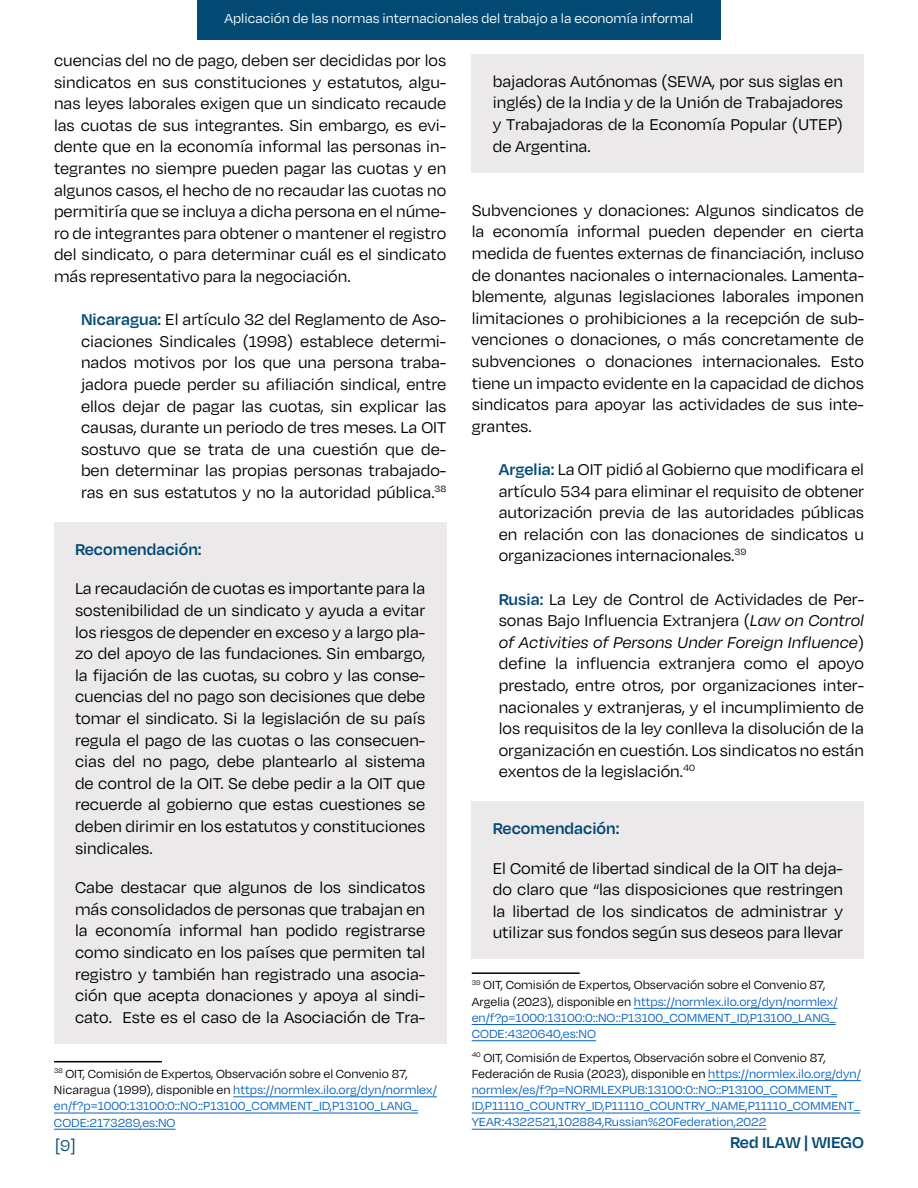
<style>
.page{position:relative;width:918px;height:1188px;background:#fff}
.page>*{position:absolute;margin:0;border:0;box-sizing:border-box;transform-origin:0 0}
.t1{font:18px/21.6px "Degular";color:#000;text-align:justify}
.t2{font:600 18px "Degular";color:#034a75}
.t3{font:18px "Degular";color:#034a75}
.t4{font:15px "Degular";color:#fff}
.t5{font:13.5px/16.2px "Degular";color:#0563c1}
.s1{font-weight:600;color:#034a75}
.s2{color:#000}
.s3{font-style:italic}
</style>
<div class="page">
<div style="left:197px;top:0;width:524px;height:40px;background:#034a75"></div>
<div style="left:54px;top:522px;width:392px;height:54px;background:#ebe9e9"></div>
<div style="left:54px;top:561px;width:392px;height:313px;background:#ebe9e9"></div>
<div style="left:54px;top:860px;width:392px;height:184px;background:#ebe9e9"></div>
<hr style="left:54px;top:1061px;width:108px;height:1px;background:#000">
<hr style="left:233px;top:1096px;width:204px;height:1px;background:#0563c1">
<hr style="left:54px;top:1113px;width:364px;height:1px;background:#0563c1">
<hr style="left:54px;top:1129px;width:122px;height:1px;background:#0563c1">
<div style="left:472px;top:54px;width:392px;height:118px;background:#ebe9e9"></div>
<div style="left:472px;top:801px;width:392px;height:54px;background:#ebe9e9"></div>
<div style="left:472px;top:841px;width:392px;height:118px;background:#ebe9e9"></div>
<hr style="left:472px;top:972px;width:108px;height:2px;background:#000">
<hr style="left:634px;top:1008px;width:204px;height:1px;background:#0563c1">
<hr style="left:472px;top:1024px;width:364px;height:1px;background:#0563c1">
<hr style="left:472px;top:1040px;width:124px;height:1px;background:#0563c1">
<hr style="left:708px;top:1080px;width:153px;height:1px;background:#0563c1">
<hr style="left:472px;top:1096px;width:365px;height:1px;background:#0563c1">
<hr style="left:472px;top:1113px;width:388px;height:1px;background:#0563c1">
<hr style="left:472px;top:1129px;width:294px;height:1px;background:#0563c1">
<p class="t4" style="left:225px;top:10px;width:470px">Aplicación de las normas internacionales del trabajo a la economía informal</p>
<p class="t1" style="left:54px;top:49px;width:394px">cuencias del no de pago, deben ser decididas por los sindicatos en sus constituciones y estatutos, algu&shy;nas leyes laborales exigen que un sindicato recaude las cuotas de sus integrantes. Sin embargo, es evi&shy;dente que en la economía informal las personas in&shy;tegrantes no siempre pueden pagar las cuotas y en algunos casos, el hecho de no recaudar las cuotas no permitiría que se incluya a dicha persona en el núme&shy;ro de integrantes para obtener o mantener el registro del sindicato, o para determinar cuál es el sindicato más representativo para la negociación.</p>
<p class="t1" style="left:81px;top:308px;width:367px"><span class="s1">Nicaragua:</span> El artículo 32 del Reglamento de Aso&shy;ciaciones Sindicales (1998) establece determi&shy;nados motivos por los que una persona traba&shy;jadora puede perder su afiliación sindical, entre ellos dejar de pagar las cuotas, sin explicar las causas, durante un periodo de tres meses. La OIT sostuvo que se trata de una cuestión que de&shy;ben determinar las propias personas trabajado&shy;ras en sus estatutos y no la autoridad pública.<sup>38</sup></p>
<p class="t2" style="left:75px;top:538px;width:128px">Recomendación:</p>
<p class="t1" style="left:75px;top:577px;width:352px">La recaudación de cuotas es importante para la sostenibilidad de un sindicato y ayuda a evitar los riesgos de depender en exceso y a largo pla&shy;zo del apoyo de las fundaciones. Sin embargo, la fijación de las cuotas, su cobro y las conse&shy;cuencias del no pago son decisiones que debe tomar el sindicato. Si la legislación de su país regula el pago de las cuotas o las consecuen&shy;cias del no pago, debe plantearlo al sistema de control de la OIT. Se debe pedir a la OIT que recuerde al gobierno que estas cuestiones se deben dirimir en los estatutos y constituciones sindicales.</p>
<p class="t1" style="left:75px;top:876px;width:352px">Cabe destacar que algunos de los sindicatos más consolidados de personas que trabajan en la economía informal han podido registrarse como sindicato en los países que permiten tal registro y también han registrado una asocia&shy;ción que acepta donaciones y apoya al sindi&shy;cato. Este es el caso de la Asociación de Tra-</p>
<p class="t5" style="left:54px;top:1065px;width:384px"><sup>38</sup> <span class="s2">OIT, Comisión de Expertos, Observación sobre el Convenio 87, Nicaragua (1999), disponible en</span> https://normlex.ilo.org/dyn/normlex/ en/f?p=1000:13100:0::NO::P13100_COMMENT_ID,P13100_LANG_ CODE:2173289,es:NO</p>
<p class="t1" style="left:493px;top:70px;width:352px">bajadoras Autónomas (SEWA, por sus siglas en inglés) de la India y de la Unión de Trabajadores y Trabajadoras de la Economía Popular (UTEP) de Argentina.</p>
<p class="t1" style="left:472px;top:199px;width:394px">Subvenciones y donaciones: Algunos sindicatos de la economía informal pueden depender en cierta medida de fuentes externas de financiación, incluso de donantes nacionales o internacionales. Lamenta&shy;blemente, algunas legislaciones laborales imponen limitaciones o prohibiciones a la recepción de sub&shy;venciones o donaciones, o más concretamente de subvenciones o donaciones internacionales. Esto tiene un impacto evidente en la capacidad de dichos sindicatos para apoyar las actividades de sus inte&shy;grantes.</p>
<p class="t1" style="left:499px;top:458px;width:367px"><span class="s1">Argelia:</span> La OIT pidió al Gobierno que modificara el artículo 534 para eliminar el requisito de obtener autorización previa de las autoridades públicas en relación con las donaciones de sindicatos u organizaciones internacionales.<sup>39</sup></p>
<p class="t1" style="left:499px;top:587px;width:367px"><span class="s1">Rusia:</span> La Ley de Control de Actividades de Per&shy;sonas Bajo Influencia Extranjera (<span class="s3">Law on Control of Activities of Persons Under Foreign Influence</span>) define la influencia extranjera como el apoyo prestado, entre otros, por organizaciones inter&shy;nacionales y extranjeras, y el incumplimiento de los requisitos de la ley conlleva la disolución de la organización en cuestión. Los sindicatos no están exentos de la legislación.<sup>40</sup></p>
<p class="t2" style="left:493px;top:817px;width:128px">Recomendación:</p>
<p class="t1" style="left:493px;top:857px;width:352px">El Comité de libertad sindical de la OIT ha deja&shy;do claro que “las disposiciones que restringen la libertad de los sindicatos de administrar y utilizar sus fondos según sus deseos para llevar</p>
<p class="t5" style="left:472px;top:977px;width:367px"><sup>39</sup> <span class="s2">OIT, Comisión de Expertos, Observación sobre el Convenio 87, Argelia (2023), disponible en</span> https://normlex.ilo.org/dyn/normlex/ en/f?p=1000:13100:0::NO::P13100_COMMENT_ID,P13100_LANG_ CODE:4320640,es:NO</p>
<p class="t5" style="left:472px;top:1049px;width:391px"><sup>40</sup> <span class="s2">OIT, Comisión de Expertos, Observación sobre el Convenio 87, Federación de Rusia (2023), disponible en</span> https://normlex.ilo.org/dyn/ normlex/es/f?p=NORMLEXPUB:13100:0::NO::P13100_COMMENT_ ID,P11110_COUNTRY_ID,P11110_COUNTRY_NAME,P11110_COMMENT_ YEAR:4322521,102884,Russian%20Federation,2022</p>
<p class="t3" style="left:55px;top:1134px;width:22px">[9]</p>
<p class="t2" style="left:730px;top:1132px;width:135px">Red ILAW | WIEGO</p>
</div>
